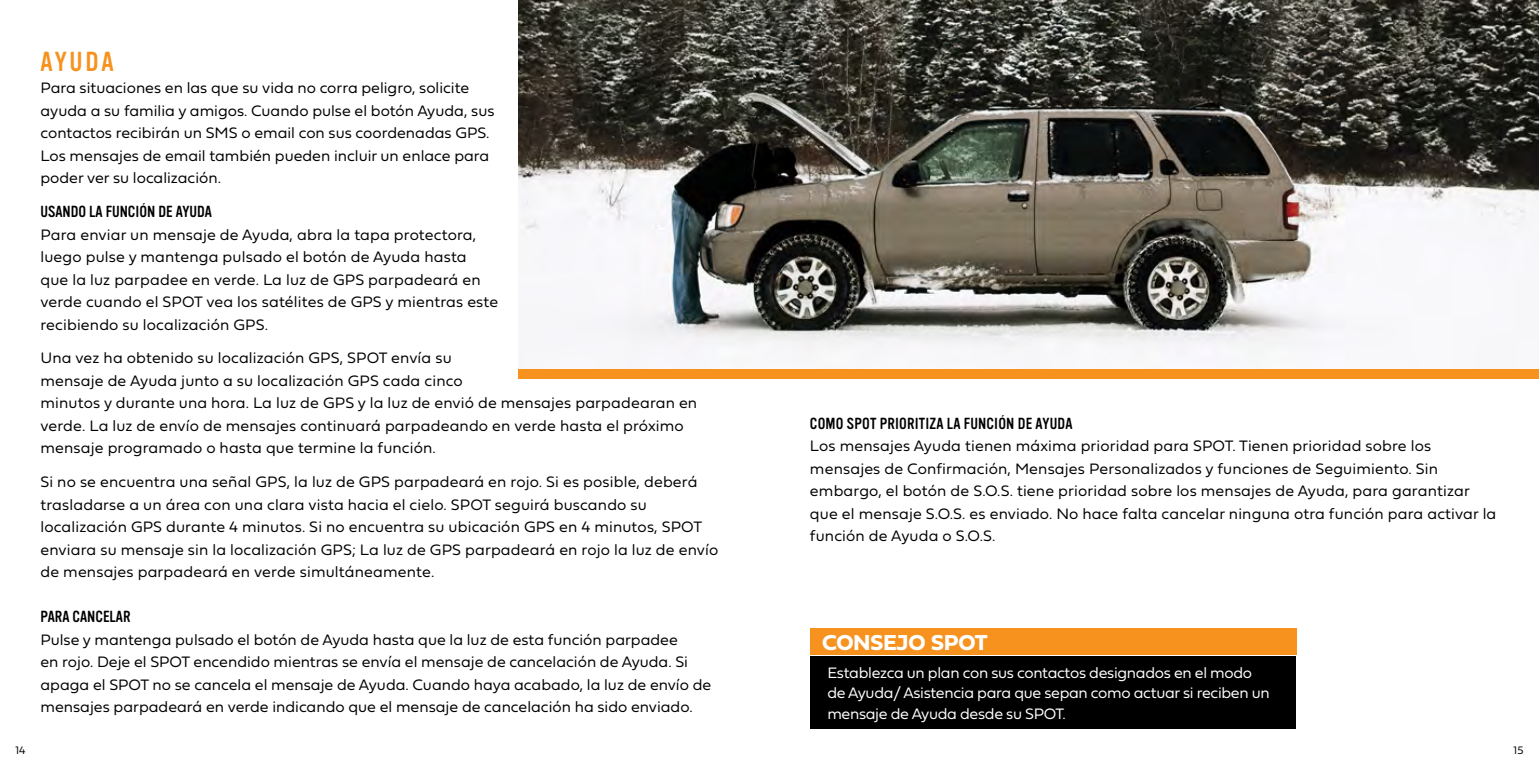
<style>
.page{position:relative;width:1539px;height:770px;background:#fff}
.page>*{position:absolute;margin:0;border:0;box-sizing:border-box;transform-origin:0 0}
.t1{font:27px "Vinyl OT";letter-spacing:.1em;color:#f7921e}
.t2{font:22.5px "Fieldwork Geo Bold";color:#fff}
.t3{font:15.75px/22.5px "Fieldwork Geo Light";letter-spacing:.01em;color:#000}
.t4{font:15.75px/20.2px "Fieldwork Geo Light";letter-spacing:-.02em;color:#fff}
.t5{font:15.75px "Vinyl OT";color:#000}
.t6{font:11.25px "Fieldwork Geo Light";color:#000}
</style>
<div class="page">
<img style="left:518px;top:0;width:1021px;height:355px">
<div style="left:518px;top:369px;width:1021px;height:9px;background:#f7921e"></div>
<div style="left:810px;top:656px;width:486px;height:73px;background:#000"></div>
<div style="left:810px;top:628px;width:486px;height:26px;background:#f7921e"></div>
<h1 class="t1" style="left:40px;top:46px;width:75px">AYUDA</h1>
<p class="t3" style="left:40px;top:76px;width:455px">Para situaciones en las que su vida no corra peligro, solicite ayuda a su familia y amigos. Cuando pulse el botón Ayuda, sus contactos recibirán un SMS o email con sus coordenadas GPS.<br>Los mensajes de email también pueden incluir un enlace para poder ver su localización.</p>
<p class="t5" style="left:40px;top:203px;width:173px">USANDO LA FUNCIÓN DE AYUDA</p>
<p class="t3" style="left:40px;top:222px;width:459px">Para enviar un mensaje de Ayuda, abra la tapa protectora, luego pulse y mantenga pulsado el botón de Ayuda hasta que la luz parpadee en verde. La luz de GPS parpadeará en verde cuando el SPOT vea los satélites de GPS y mientras este recibiendo su localización GPS.</p>
<p class="t3" style="left:40px;top:346px;width:658px">Una vez ha obtenido su localización GPS, SPOT envía su<br>mensaje de Ayuda junto a su localización GPS cada cinco<br>minutos y durante una hora. La luz de GPS y la luz de envió de mensajes parpadearan en verde. La luz de envío de mensajes continuará parpadeando en verde hasta el próximo mensaje programado o hasta que termine la función.</p>
<p class="t3" style="left:40px;top:470px;width:679px">Si no se encuentra una señal GPS, la luz de GPS parpadeará en rojo. Si es posible, deberá trasladarse a un área con una clara vista hacia el cielo. SPOT seguirá buscando su localización GPS durante 4 minutos. Si no encuentra su ubicación GPS en 4 minutos, SPOT enviara su mensaje sin la localización GPS; La luz de GPS parpadeará en rojo la luz de envío de mensajes parpadeará en verde simultáneamente.</p>
<p class="t5" style="left:40px;top:608px;width:91px">PARA CANCELAR</p>
<p class="t3" style="left:40px;top:627px;width:672px">Pulse y mantenga pulsado el botón de Ayuda hasta que la luz de esta función parpadee<br>en rojo. Deje el SPOT encendido mientras se envía el mensaje de cancelación de Ayuda. Si apaga el SPOT no se cancela el mensaje de Ayuda. Cuando haya acabado, la luz de envío de mensajes parpadeará en verde indicando que el mensaje de cancelación ha sido enviado.</p>
<p class="t5" style="left:810px;top:414px;width:264px">COMO SPOT PRIORITIZA LA FUNCIÓN DE AYUDA</p>
<p class="t3" style="left:810px;top:434px;width:688px">Los mensajes Ayuda tienen máxima prioridad para SPOT. Tienen prioridad sobre los mensajes de Confirmación, Mensajes Personalizados y funciones de Seguimiento. Sin embargo, el botón de S.O.S. tiene prioridad sobre los mensajes de Ayuda, para garantizar que el mensaje S.O.S. es enviado. No hace falta cancelar ninguna otra función para activar la función de Ayuda o S.O.S.</p>
<h2 class="t2" style="left:822px;top:624px;width:167px">CONSEJO SPOT</h2>
<p class="t4" style="left:827px;top:662px;width:444px">Establezca un plan con sus contactos designados en el modo de Ayuda/ Asistencia para que sepan como actuar si reciben un mensaje de Ayuda desde su SPOT.</p>
<p class="t6" style="left:15px;top:741px;width:12px">14</p>
<p class="t6" style="left:1514px;top:741px;width:11px">15</p>
</div>
